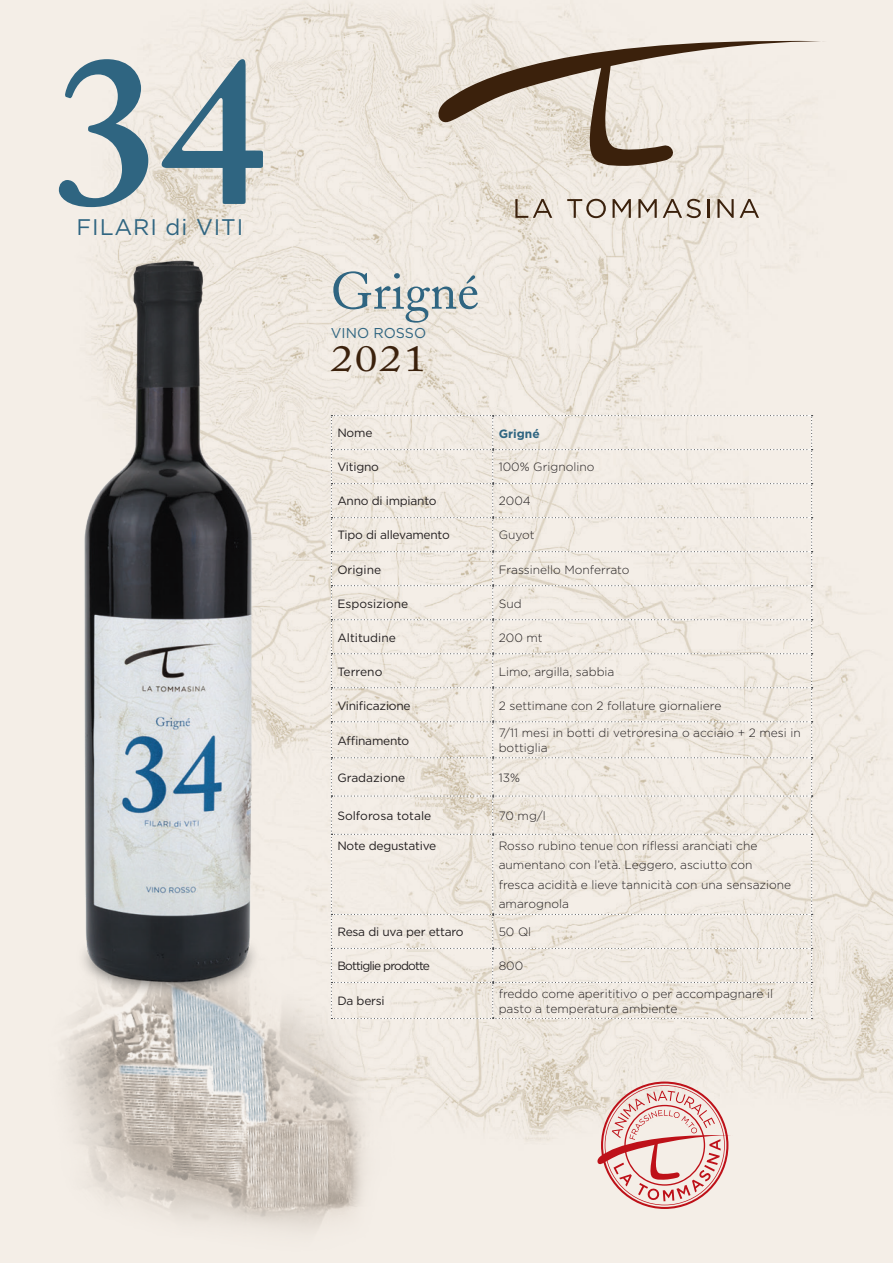
<style>
.page{position:relative;width:893px;height:1263px;background:#fff}
.page>*{position:absolute;margin:0;border:0;box-sizing:border-box;transform-origin:0 0}
.t1{font:600 211.95px "Adobe Caslon";color:#2f6581}
.t2{font:51.45px "Adobe Caslon";color:#2f6581}
.t3{font:36.75px "Adobe Caslon";color:#3b210c;scale:1.21 1}
.t4{font:22.5px "Gotham";letter-spacing:.04em;color:#2f6581}
.t5{font:14.25px "Gotham";color:#2f6581}
.t6{font:300 12px/19.5px "Gotham";color:#231f20}
.t7{font:12px "Gotham";letter-spacing:-.02em;color:#231f20}
.t8{font:12px "Gotham";color:#231f20}
.t9{font:12px "Gotham";letter-spacing:-.07em;color:#231f20}
.t10{font:700 12px "Gotham";color:#2f6581}
</style>
<div class="page">
<img style="left:0;top:0;width:893px;height:1263px">
<img style="left:0;top:867px;width:479px;height:396px">
<img style="left:45px;top:174px;width:236px;height:864px">
<svg style="left:432px;top:35px;width:395px;height:131px;background:#d5ccc2"></svg>
<svg style="left:515px;top:199px;width:37px;height:19px"></svg>
<svg style="left:567px;top:199px;width:39px;height:19px"></svg>
<svg style="left:613px;top:199px;width:18px;height:19px"></svg>
<svg style="left:638px;top:199px;width:19px;height:19px"></svg>
<svg style="left:663px;top:199px;width:38px;height:19px"></svg>
<hr style="left:707px;top:199px;width:3px;height:19px;background:#3b210c">
<svg style="left:717px;top:199px;width:17px;height:19px"></svg>
<svg style="left:740px;top:199px;width:19px;height:19px"></svg>
<svg style="left:597px;top:1081px;width:137px;height:128px;background:#e9c3bf"></svg>
<svg style="left:331px;top:415px;width:482px;height:604px;background:#eee8e0"></svg>
<h1 class="t1" style="left:54px;top:5px;width:213px">34</h1>
<h3 class="t4" style="left:77px;top:213px;width:168px">FILARI di VITI</h3>
<h2 class="t2" style="left:331px;top:261px;width:150px">Grigné</h2>
<p class="t5" style="left:331px;top:324px;width:97px">VINO ROSSO</p>
<h3 class="t3" style="left:331px;top:337px;width:80px">2021</h3>
<p class="t7" style="left:337px;top:425px;width:37px">Nome</p>
<p class="t10" style="left:499px;top:427px;width:42px">Grigné</p>
<p class="t7" style="left:337px;top:459px;width:43px">Vitigno</p>
<p class="t6" style="left:499px;top:457px;width:97px">100% Grignolino</p>
<p class="t7" style="left:337px;top:493px;width:101px">Anno di impianto</p>
<p class="t6" style="left:499px;top:491px;width:34px">2004</p>
<p class="t7" style="left:337px;top:527px;width:114px">Tipo di allevamento</p>
<p class="t6" style="left:499px;top:525px;width:37px">Guyot</p>
<p class="t8" style="left:337px;top:562px;width:45px">Origine</p>
<p class="t6" style="left:499px;top:559px;width:132px">Frassinello Monferrato</p>
<p class="t8" style="left:337px;top:596px;width:72px">Esposizione</p>
<p class="t6" style="left:499px;top:593px;width:24px">Sud</p>
<p class="t8" style="left:337px;top:630px;width:60px">Altitudine</p>
<p class="t6" style="left:499px;top:627px;width:45px">200 mt</p>
<p class="t8" style="left:337px;top:664px;width:47px">Terreno</p>
<p class="t6" style="left:499px;top:661px;width:117px">Limo, argilla, sabbia</p>
<p class="t7" style="left:337px;top:698px;width:75px">Vinificazione</p>
<p class="t6" style="left:499px;top:695px;width:224px">2 settimane con 2 follature giornaliere</p>
<p class="t7" style="left:337px;top:733px;width:73px">Affinamento</p>
<p class="t6" style="left:499px;top:726px;width:304px;line-height:14.4px">7/11 mesi in botti di vetroresina o acciaio + 2 mesi in bottiglia</p>
<p class="t8" style="left:337px;top:770px;width:69px">Gradazione</p>
<p class="t6" style="left:499px;top:767px;width:23px">13%</p>
<p class="t8" style="left:337px;top:808px;width:95px">Solforosa totale</p>
<p class="t6" style="left:499px;top:806px;width:49px">70 mg/l</p>
<p class="t7" style="left:337px;top:838px;width:100px">Note degustative</p>
<p class="t6" style="left:499px;top:836px;width:294px">Rosso rubino tenue con riflessi aranciati che aumentano con l’età. Leggero, asciutto con<br>fresca acidità e lieve tannicità con una sensazione amarognola</p>
<p class="t7" style="left:337px;top:924px;width:128px">Resa di uva per ettaro</p>
<p class="t6" style="left:499px;top:922px;width:34px">50 Ql</p>
<p class="t9" style="left:337px;top:958px;width:94px">Bottiglie prodotte</p>
<p class="t6" style="left:499px;top:956px;width:26px">800</p>
<p class="t7" style="left:337px;top:993px;width:49px">Da bersi</p>
<p class="t6" style="left:499px;top:986px;width:276px;line-height:14.4px">freddo come aperititivo o per accompagnare il pasto a temperatura ambiente</p>
</div>
